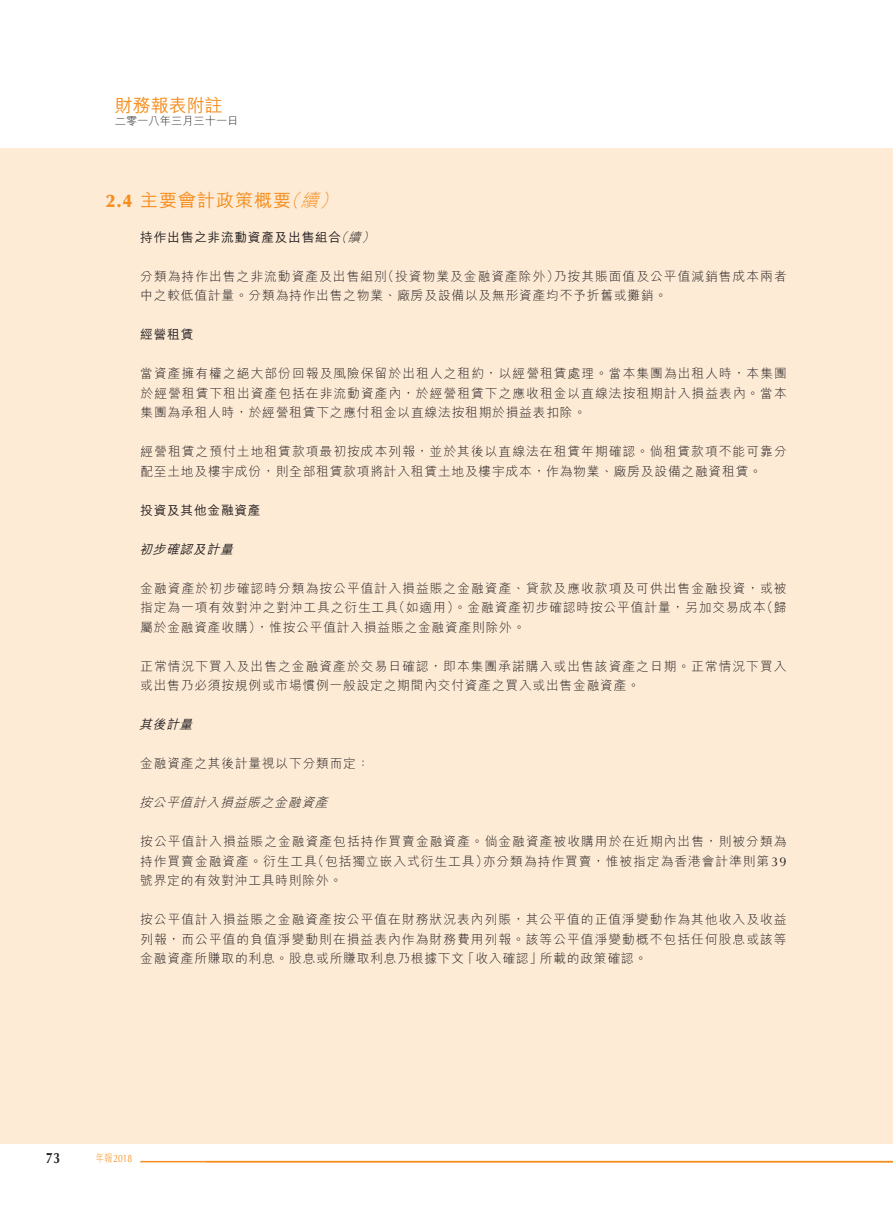
<style>
.page{position:relative;width:893px;height:1212px;background:#fff}
.page>*{position:absolute;margin:0;border:0;box-sizing:border-box;transform-origin:0 0}
.t1{font:500 18px "M Hei HK";letter-spacing:.055em;color:#f68e1e}
.t2{font:italic 300 18px "M Hei HK";color:#f68e1e}
.t3{font:700 15px "Optima";color:#231f20;scale:.8 1}
.t4{font:300 12.75px/19.5px "M Hei HK";letter-spacing:.08em;color:#231f20}
.t5{font:300 12.75px/19.5px "M Hei HK";letter-spacing:.06em;color:#231f20}
.t6{font:500 12.75px "M Hei HK";letter-spacing:.055em;color:#231f20}
.t7{font:italic 300 12.75px "M Hei HK";color:#231f20}
.t8{font:italic 500 12.75px "M Hei HK";color:#231f20}
.t9{font:300 11.25px "M Hei HK";color:#231f20}
.t10{font:10.5px "Optima";color:#f68e1e;scale:.8 1}
.s1{font-family:"Optima";font-weight:900}
.s2{font-family:"Optima";font-weight:400}
.s3{font-family:"M Hei HK";font-weight:300}
</style>
<div class="page">
<div style="left:0;top:149px;width:893px;height:995px;background:#feebd6"></div>
<hr style="left:140px;top:1161px;width:753px;height:1px;background:#f68e1e">
<h1 class="t1" style="left:115px;top:92px;width:109px">財務報表附註</h1>
<p class="t9" style="left:115px;top:113px;width:125px">二零一八年三月三十一日</p>
<h1 class="t1" style="left:106px;top:188px;width:186px"><span class="s1">2.4</span> 主要會計政策概要</h1>
<h1 class="t2" style="left:300px;top:188px;width:26px">續</h1>
<h1 class="t2" style="left:281px;top:188px;width:26px">（</h1>
<h1 class="t2" style="left:320px;top:188px;width:26px">(</h1>
<p class="t6" style="left:140px;top:228px;width:203px">持作出售之非流動資產及出售組合</p>
<p class="t7" style="left:348px;top:228px;width:19px">續</p>
<p class="t7" style="left:334px;top:228px;width:19px">（</p>
<p class="t7" style="left:361px;top:228px;width:19px">(</p>
<p class="t4" style="left:381px;top:266px;width:179px">（投資物業及金融資產除外）</p>
<p class="t5" style="left:140px;top:266px;width:528px">分類為持作出售之非流動資產及出售組別<br>中之較低值計量。分類為持作出售之物業、廠房及設備以及無形資產均不予折舊或攤銷。</p>
<p class="t6" style="left:140px;top:325px;width:55px">經營租賃</p>
<p class="t4" style="left:140px;top:363px;width:648px;text-align:justify">當資產擁有權之絕大部份回報及風險保留於出租人之租約，以經營租賃處理。當本集團為出租人時，本集團於經營租賃下租出資產包括在非流動資產內，於經營租賃下之應收租金以直線法按租期計入損益表內。當本集團為承租人時，於經營租賃下之應付租金以直線法按租期於損益表扣除。</p>
<p class="t4" style="left:140px;top:441px;width:648px">經營租賃之預付土地租賃款項最初按成本列報，並於其後以直線法在租賃年期確認。倘租賃款項不能可靠分配至土地及樓宇成份，則全部租賃款項將計入租賃土地及樓宇成本，作為物業、廠房及設備之融資租賃。</p>
<p class="t6" style="left:140px;top:501px;width:122px">投資及其他金融資產</p>
<p class="t8" style="left:139px;top:540px;width:100px">初步確認及計量</p>
<p class="t4" style="left:140px;top:578px;width:648px;text-align:right">金融資產於初步確認時分類為按公平值計入損益賬之金融資產、貸款及應收款項及可供出售金融投資，或被（歸</p>
<p class="t4" style="left:554px;top:266px;width:234px">乃按其賬面值及公平值減銷售成本兩者</p>
<p class="t4" style="left:392px;top:597px;width:375px">（如適用）。金融資產初步確認時按公平值計量，另加交易成本</p>
<p class="t5" style="left:140px;top:597px;width:387px">指定為一項有效對沖之對沖工具之衍生工具<br>屬於金融資產收購 ，） 惟按公平值計入損益賬之金融資產則除外。</p>
<p class="t4" style="left:140px;top:656px;width:648px">正常情況下買入及出售之金融資產於交易日確認，即本集團承諾購入或出售該資產之日期。正常情況下買入或出售乃必須按規例或市場慣例一般設定之期間內交付資產之買入或出售金融資產。</p>
<p class="t8" style="left:139px;top:715px;width:59px">其後計量</p>
<p class="t5" style="left:140px;top:753px;width:231px">金融資產之其後計量視以下分類而定：</p>
<p class="t7" style="left:139px;top:794px;width:195px">按公平值計入損益賬之金融資產</p>
<p class="t4" style="left:140px;top:831px;width:648px;text-align:right">按公平值計入損益賬之金融資產包括持作買賣金融資產。倘金融資產被收購用於在近期內出售，則被分類為亦分類為持作買賣，惟被指定為香港會計準則第<span class="s2">39</span></p>
<p class="t4" style="left:311px;top:851px;width:178px">（包括獨立嵌入式衍生工具）</p>
<p class="t5" style="left:140px;top:851px;width:204px">持作買賣金融資產。衍生工具<br>號界定的有效對沖工具時則除外。</p>
<p class="t4" style="left:140px;top:909px;width:648px">按公平值計入損益賬之金融資產按公平值在財務狀況表內列賬，其公平值的正值淨變動作為其他收入及收益</p>
<p class="t4" style="left:140px;top:929px;width:648px">列報，而公平值的負值淨變動則在損益表內作為財務費用列報。該等公平值淨變動概不包括任何股息或該等</p>
<p class="t5" style="left:540px;top:948px;width:109px">所載的政策確認。</p>
<p class="t5" style="left:140px;top:948px;width:325px">金融資產所賺取的利息。股息或所賺取利息乃根據下文</p>
<p class="t4" style="left:462px;top:948px;width:82px">「收入確認」</p>
<p class="t3" style="left:46px;top:1149px;width:19px">73</p>
<p class="t10" style="left:96px;top:1152px;width:47px"><span class="s3">年報</span> 2018</p>
</div>
